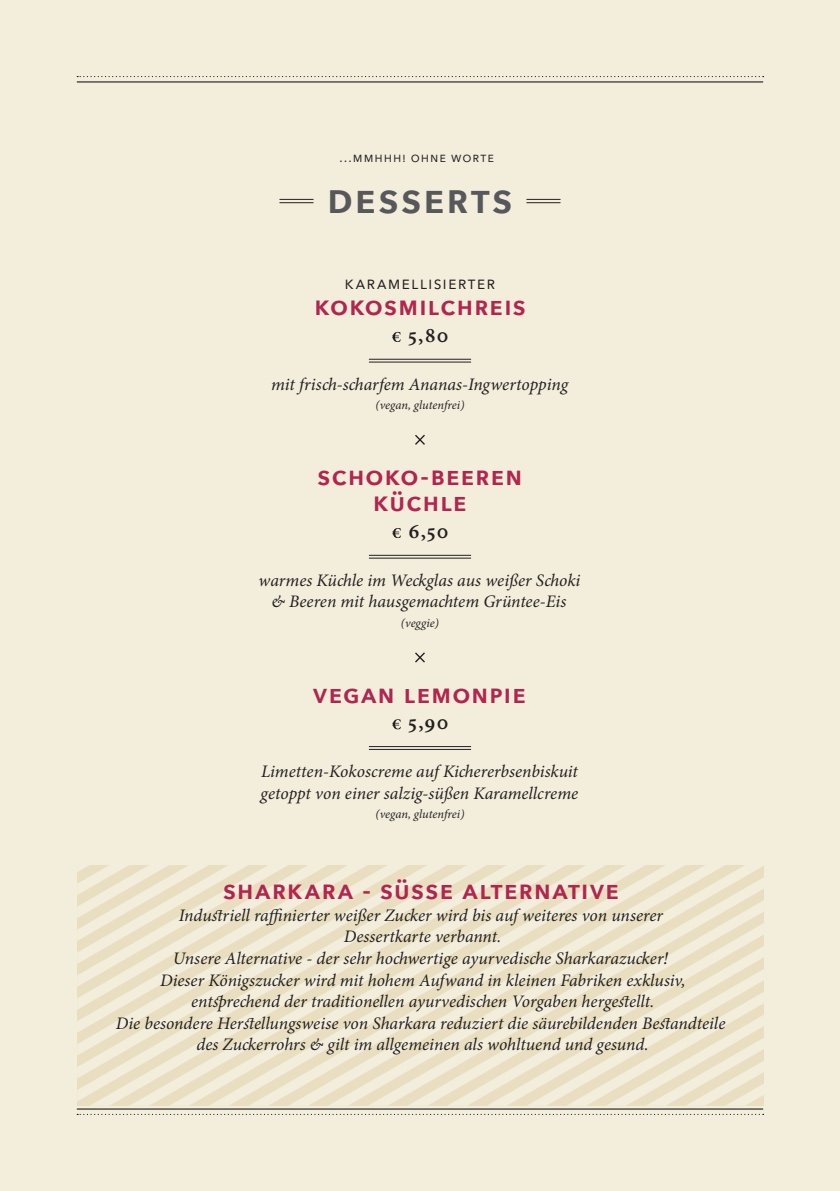
<style>
.page{position:relative;width:840px;height:1191px;background:#fff}
.page>*{position:absolute;margin:0;border:0;box-sizing:border-box;transform-origin:0 0}
.t1{font:600 41.6px "Avenir Next";letter-spacing:.05em;color:#57585a}
.t2{font:600 26.4px "Avenir Next";letter-spacing:.045em;color:#b1254e}
.t3{font:600 21.6px "Minion Pro";color:#231f20}
.t4{font:italic 17.6px/21.6px "Minion Pro";color:#231f20;text-align:center}
.t5{font:17.6px "Avenir Next";color:#231f20}
.t6{font:13.6px "Avenir Next";letter-spacing:.065em;color:#231f20}
.t7{font:italic 12.4px "Minion Pro";color:#231f20}
</style>
<div class="page">
<div style="left:0;top:0;width:839px;height:1191px;background:#f3eddc"></div>
<svg style="left:83px;top:865px;width:680px;height:240px"></svg>
<svg style="left:77px;top:76px;width:686px;height:1px"></svg>
<hr style="left:77px;top:81px;width:685px;height:1px;background:#231f20">
<svg style="left:77px;top:1113px;width:686px;height:2px"></svg>
<hr style="left:77px;top:1108px;width:685px;height:1px;background:#231f20">
<hr style="left:279px;top:199px;width:34px;height:1px;background:#231f20">
<hr style="left:279px;top:202px;width:34px;height:1px;background:#231f20">
<hr style="left:526px;top:199px;width:34px;height:1px;background:#231f20">
<hr style="left:526px;top:202px;width:34px;height:1px;background:#231f20">
<svg style="left:392px;top:332px;width:8px;height:10px"></svg>
<hr style="left:369px;top:359px;width:102px;height:1px;background:#231f20">
<hr style="left:369px;top:362px;width:102px;height:1px;background:#231f20">
<svg style="left:415px;top:435px;width:10px;height:10px"></svg>
<svg style="left:392px;top:528px;width:9px;height:10px"></svg>
<hr style="left:369px;top:555px;width:102px;height:1px;background:#231f20">
<hr style="left:369px;top:558px;width:102px;height:1px;background:#231f20">
<svg style="left:415px;top:652px;width:10px;height:10px"></svg>
<svg style="left:392px;top:719px;width:8px;height:10px"></svg>
<hr style="left:369px;top:746px;width:102px;height:1px;background:#231f20">
<hr style="left:369px;top:749px;width:102px;height:1px;background:#231f20">
<p class="t6" style="left:338px;top:145px;width:157px">…mmhhh! Ohne Worte</p>
<p class="t1" style="left:327px;top:162px;width:187px">desserts</p>
<p class="t5" style="left:344px;top:268px;width:11px">KARAMELLISIERTER</p>
<p class="t2" style="left:314px;top:283px;width:213px">Kokosmilchreis</p>
<p class="t3" style="left:408px;top:320px;width:42px">5,80</p>
<p class="t4" style="left:271px;top:373px;width:298px">mit frisch-scharfem Ananas-Ingwertopping</p>
<p class="t7" style="left:375px;top:397px;width:91px">(vegan, glutenfrei)</p>
<p class="t2" style="left:317px;top:453px;width:18px">SCHOKO</p>
<p class="t2" style="left:420px;top:453px;width:26px">-BEEREN</p>
<p class="t2" style="left:373px;top:479px;width:17px">KÜCHLE</p>
<p class="t3" style="left:408px;top:516px;width:42px">6,50</p>
<p class="t4" style="left:258px;top:569px;width:323px">warmes Küchle im Weckglas aus weißer Schoki</p>
<p class="t4" style="left:271px;top:591px;width:296px">&amp; Beeren mit hausgemachtem Grüntee-Eis</p>
<p class="t7" style="left:400px;top:614px;width:40px">(veggie)</p>
<p class="t2" style="left:313px;top:671px;width:108px">VEGAN LEMON</p>
<p class="t2" style="left:489px;top:671px;width:25px">PIE</p>
<p class="t3" style="left:408px;top:707px;width:42px">5,90</p>
<p class="t4" style="left:261px;top:760px;width:318px">Limetten-Kokoscreme auf Kichererbsenbiskuit</p>
<p class="t4" style="left:260px;top:782px;width:319px">getoppt von einer salzig-süßen Karamellcreme</p>
<p class="t7" style="left:375px;top:806px;width:91px">(vegan, glutenfrei)</p>
<p class="t2" style="left:223px;top:867px;width:397px">Sharkara - Süsse Alternative</p>
<p class="t4" style="left:179px;top:904px;width:485px">Industriell raffinierter weißer Zucker wird bis auf weiteres von unserer</p>
<p class="t4" style="left:344px;top:926px;width:159px">Dessertkarte verbannt.</p>
<p class="t4" style="left:173px;top:947px;width:496px">Unsere Alternative - der sehr hochwertige ayurvedische Sharkarazucker!</p>
<p class="t4" style="left:160px;top:969px;width:526px">Dieser Königszucker wird mit hohem Aufwand in kleinen Fabriken exklusiv,</p>
<p class="t4" style="left:191px;top:990px;width:464px">entsprechend der traditionellen ayurvedischen Vorgaben hergestellt.</p>
<p class="t4" style="left:116px;top:1012px;width:611px">Die besondere Herstellungsweise von Sharkara reduziert die säurebildenden Bestandteile des Zuckerrohrs &amp; gilt im allgemeinen als wohltuend und gesund.</p>
</div>
